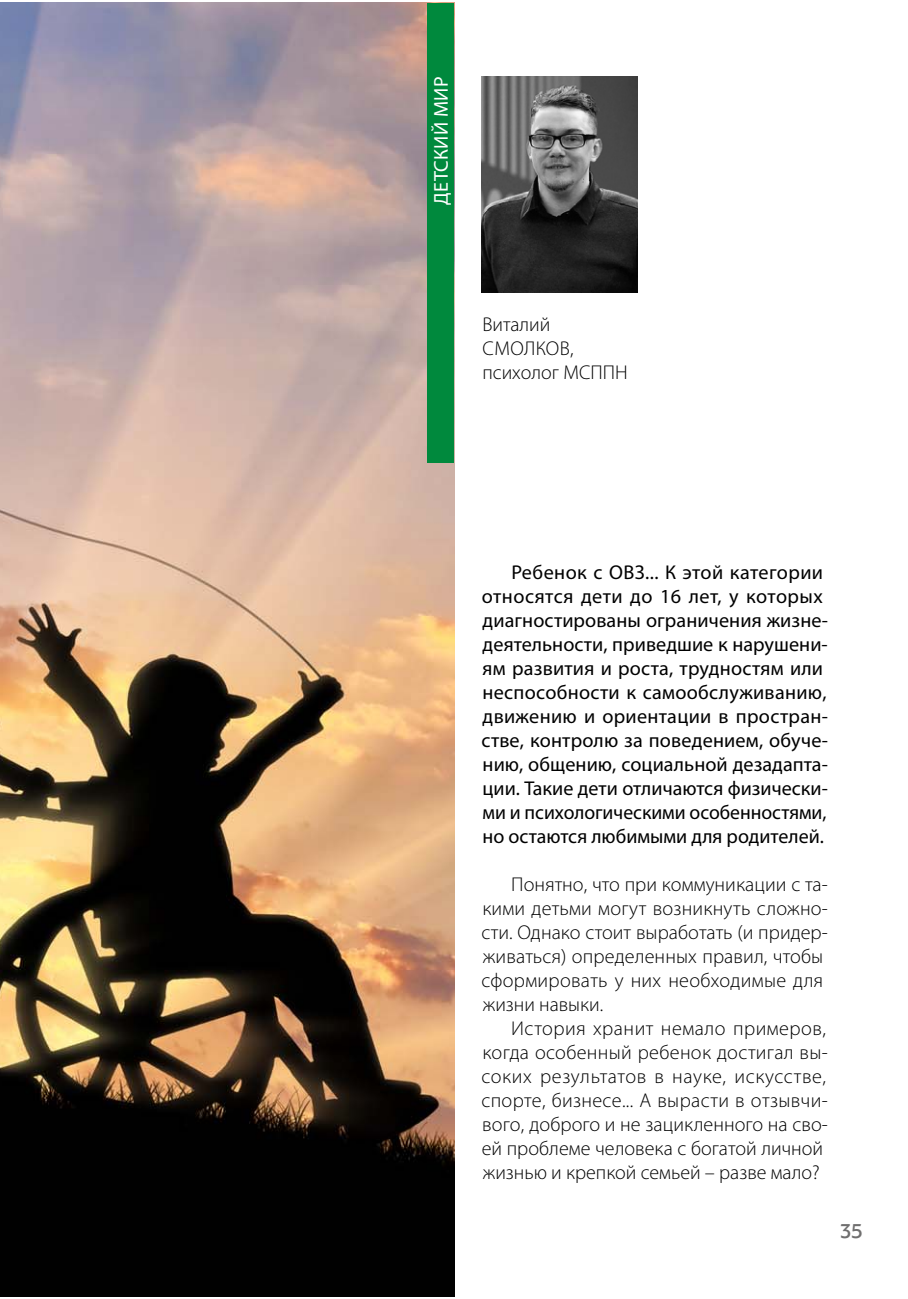
<style>
.page{position:relative;width:908px;height:1299px;background:#fff}
.page>*{position:absolute;margin:0;border:0;box-sizing:border-box;transform-origin:0 0}
.t1{font:22px "ALS Sector";color:#706f6f}
.t2{font:300 20px/24px "Myriad Pro";letter-spacing:.005em;color:#000}
.t3{font:20px/24px "Myriad Pro";letter-spacing:.005em;color:#000}
.t4{font:20px "Myriad Pro";letter-spacing:.02em;color:#fff}
</style>
<div class="page">
<img style="left:0;top:3px;width:454px;height:1292px">
<div style="left:427px;top:3px;width:27px;height:459px;background:#00893d"></div>
<img style="left:481px;top:76px;width:156px;height:216px">
<p class="t4" style="left:429px;top:205px;width:130px;rotate:-90deg">ДЕТСКИЙ МИР</p>
<p class="t2" style="left:482px;top:312px;width:147px">Виталий<br>СМОЛКОВ, психолог МСППН</p>
<p class="t3" style="left:481px;top:560px;width:348px;text-indent:30px">Ребенок с ОВЗ... К этой категории относятся дети до 16 лет, у которых диагностированы ограничения жизне&shy;деятельности, приведшие к нарушени&shy;ям развития и роста, трудностям или неспособности к самообслуживанию, движению и ориентации в простран&shy;стве, контролю за поведением, обуче&shy;нию, общению, социальной дезадапта&shy;ции. Такие дети отличаются физически&shy;ми и психологическими особенностями, но остаются любимыми для родителей.</p>
<p class="t2" style="left:481px;top:872px;width:348px;text-indent:30px">Понятно, что при коммуникации с та&shy;кими детьми могут возникнуть сложно&shy;сти. Однако стоит выработать (и придер&shy;живаться) определенных правил, чтобы сформировать у них необходимые для жизни навыки.</p>
<p class="t2" style="left:481px;top:1016px;width:348px;text-indent:30px">История хранит немало примеров, когда особенный ребенок достигал вы&shy;соких результатов в науке, искусстве, спорте, бизнесе... А вырасти в отзывчи&shy;вого, доброго и не зацикленного на сво&shy;ей проблеме человека с богатой личной жизнью и крепкой семьей – разве мало?</p>
<p class="t1" style="left:840px;top:1224px;width:23px">35</p>
</div>
